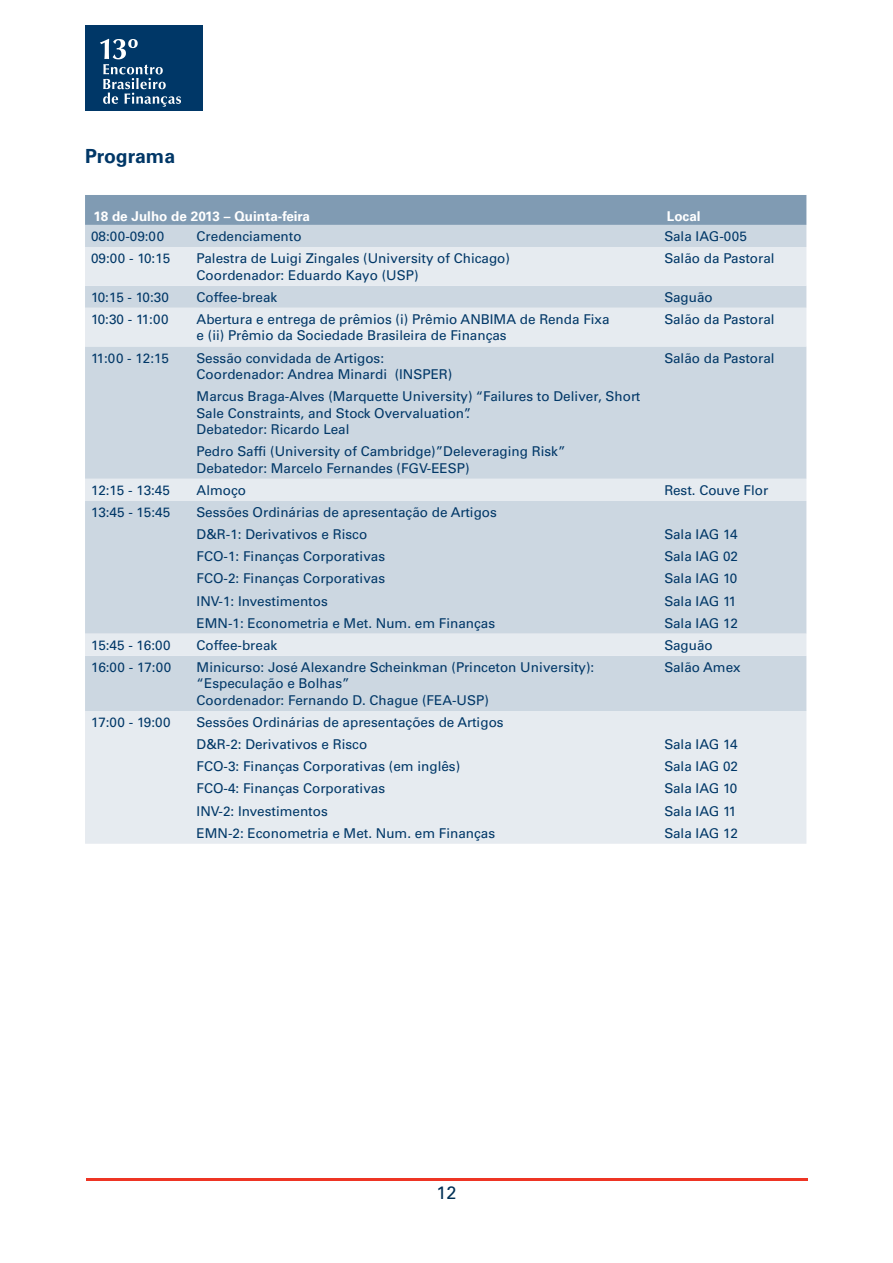
<style>
.page{position:relative;width:893px;height:1263px;background:#fff}
.page>*{position:absolute;margin:0;border:0;box-sizing:border-box;transform-origin:0 0}
.t1{font:700 19.5px "Univers";color:#003767}
.t2{font:18px "Univers";color:#003055}
.t3{font:13.5px/16.5px "Univers";color:#003767}
.t4{font:700 13.5px "Univers";color:#fff}
</style>
<div class="page">
<hr style="left:87px;top:1178px;width:721px;height:2px;background:#ee3524">
<div style="left:85px;top:25px;width:118px;height:85px;background:#003767"></div>
<svg style="left:100px;top:39px;width:81px;height:68px"></svg>
<div style="left:85px;top:195px;width:721px;height:30px;background:#809bb3"></div>
<div style="left:85px;top:225px;width:721px;height:22px;background:#ccd7e1"></div>
<svg style="left:85px;top:247px;width:721px;height:597px;background:#d7dfe7"></svg>
<h1 class="t1" style="left:85px;top:145px;width:92px">Programa</h1>
<p class="t4" style="left:94px;top:208px;width:218px">18 de Julho de 2013 – Quinta-feira</p>
<p class="t4" style="left:667px;top:208px;width:35px">Local</p>
<p class="t3" style="left:91px;top:228px;width:75px">08:00-09:00</p>
<p class="t3" style="left:197px;top:228px;width:107px">Credenciamento</p>
<p class="t3" style="left:664px;top:228px;width:84px">Sala IAG-005</p>
<p class="t3" style="left:91px;top:250px;width:81px">09:00 - 10:15</p>
<p class="t3" style="left:197px;top:250px;width:315px">Palestra de Luigi Zingales (University of Chicago)<br>Coordenador: Eduardo Kayo (USP)</p>
<p class="t3" style="left:664px;top:250px;width:112px">Salão da Pastoral</p>
<p class="t3" style="left:91px;top:289px;width:79px">10:15 - 10:30</p>
<p class="t3" style="left:197px;top:289px;width:82px">Coffee-break</p>
<p class="t3" style="left:664px;top:289px;width:50px">Saguão</p>
<p class="t3" style="left:91px;top:311px;width:79px">10:30 - 11:00</p>
<p class="t3" style="left:197px;top:311px;width:415px">Abertura e entrega de prêmios (i) Prêmio ANBIMA de Renda Fixa e (ii) Prêmio da Sociedade Brasileira de Finanças</p>
<p class="t3" style="left:664px;top:311px;width:112px">Salão da Pastoral</p>
<p class="t3" style="left:91px;top:350px;width:79px">11:00 - 12:15</p>
<p class="t3" style="left:197px;top:350px;width:257px">Sessão convidada de Artigos:<br>Coordenador: Andrea Minardi (INSPER)</p>
<p class="t3" style="left:664px;top:350px;width:112px">Salão da Pastoral</p>
<p class="t3" style="left:197px;top:388px;width:445px">Marcus Braga-Alves (Marquette University) “Failures to Deliver, Short<br>Sale Constraints, and Stock Overvaluation”.<br>Debatedor: Ricardo Leal</p>
<p class="t3" style="left:197px;top:443px;width:370px">Pedro Saffi (University of Cambridge)”Deleveraging Risk”<br>Debatedor: Marcelo Fernandes (FGV-EESP)</p>
<p class="t3" style="left:91px;top:482px;width:80px">12:15 - 13:45</p>
<p class="t3" style="left:197px;top:482px;width:51px">Almoço</p>
<p class="t3" style="left:664px;top:482px;width:106px">Rest. Couve Flor</p>
<p class="t3" style="left:91px;top:504px;width:81px">13:45 - 15:45</p>
<p class="t3" style="left:197px;top:501px;width:302px;line-height:22.2px">Sessões Ordinárias de apresentação de Artigos<br>D&amp;R-1: Derivativos e Risco</p>
<p class="t3" style="left:664px;top:526px;width:75px">Sala IAG 14</p>
<p class="t3" style="left:197px;top:548px;width:190px">FCO-1: Finanças Corporativas</p>
<p class="t3" style="left:664px;top:548px;width:75px">Sala IAG 02</p>
<p class="t3" style="left:197px;top:570px;width:190px">FCO-2: Finanças Corporativas</p>
<p class="t3" style="left:664px;top:570px;width:75px">Sala IAG 10</p>
<p class="t3" style="left:197px;top:593px;width:133px">INV-1: Investimentos</p>
<p class="t3" style="left:664px;top:593px;width:73px">Sala IAG 11</p>
<p class="t3" style="left:197px;top:615px;width:300px">EMN-1: Econometria e Met. Num. em Finanças</p>
<p class="t3" style="left:664px;top:615px;width:75px">Sala IAG 12</p>
<p class="t3" style="left:91px;top:637px;width:81px">15:45 - 16:00</p>
<p class="t3" style="left:197px;top:637px;width:82px">Coffee-break</p>
<p class="t3" style="left:664px;top:637px;width:50px">Saguão</p>
<p class="t3" style="left:91px;top:659px;width:82px">16:00 - 17:00</p>
<p class="t3" style="left:197px;top:659px;width:399px">Minicurso: José Alexandre Scheinkman (Princeton University): “Especulação e Bolhas”<br>Coordenador: Fernando D. Chague (FEA-USP)</p>
<p class="t3" style="left:664px;top:659px;width:78px">Salão Amex</p>
<p class="t3" style="left:91px;top:714px;width:81px">17:00 - 19:00</p>
<p class="t3" style="left:197px;top:711px;width:309px;line-height:22.2px">Sessões Ordinárias de apresentações de Artigos<br>D&amp;R-2: Derivativos e Risco</p>
<p class="t3" style="left:664px;top:736px;width:75px">Sala IAG 14</p>
<p class="t3" style="left:197px;top:758px;width:265px">FCO-3: Finanças Corporativas (em inglês)</p>
<p class="t3" style="left:664px;top:758px;width:75px">Sala IAG 02</p>
<p class="t3" style="left:197px;top:780px;width:190px">FCO-4: Finanças Corporativas</p>
<p class="t3" style="left:664px;top:780px;width:75px">Sala IAG 10</p>
<p class="t3" style="left:197px;top:803px;width:133px">INV-2: Investimentos</p>
<p class="t3" style="left:664px;top:803px;width:73px">Sala IAG 11</p>
<p class="t3" style="left:197px;top:825px;width:300px">EMN-2: Econometria e Met. Num. em Finanças</p>
<p class="t3" style="left:664px;top:825px;width:75px">Sala IAG 12</p>
<h2 class="t2" style="left:437px;top:1182px;width:21px">12</h2>
</div>
